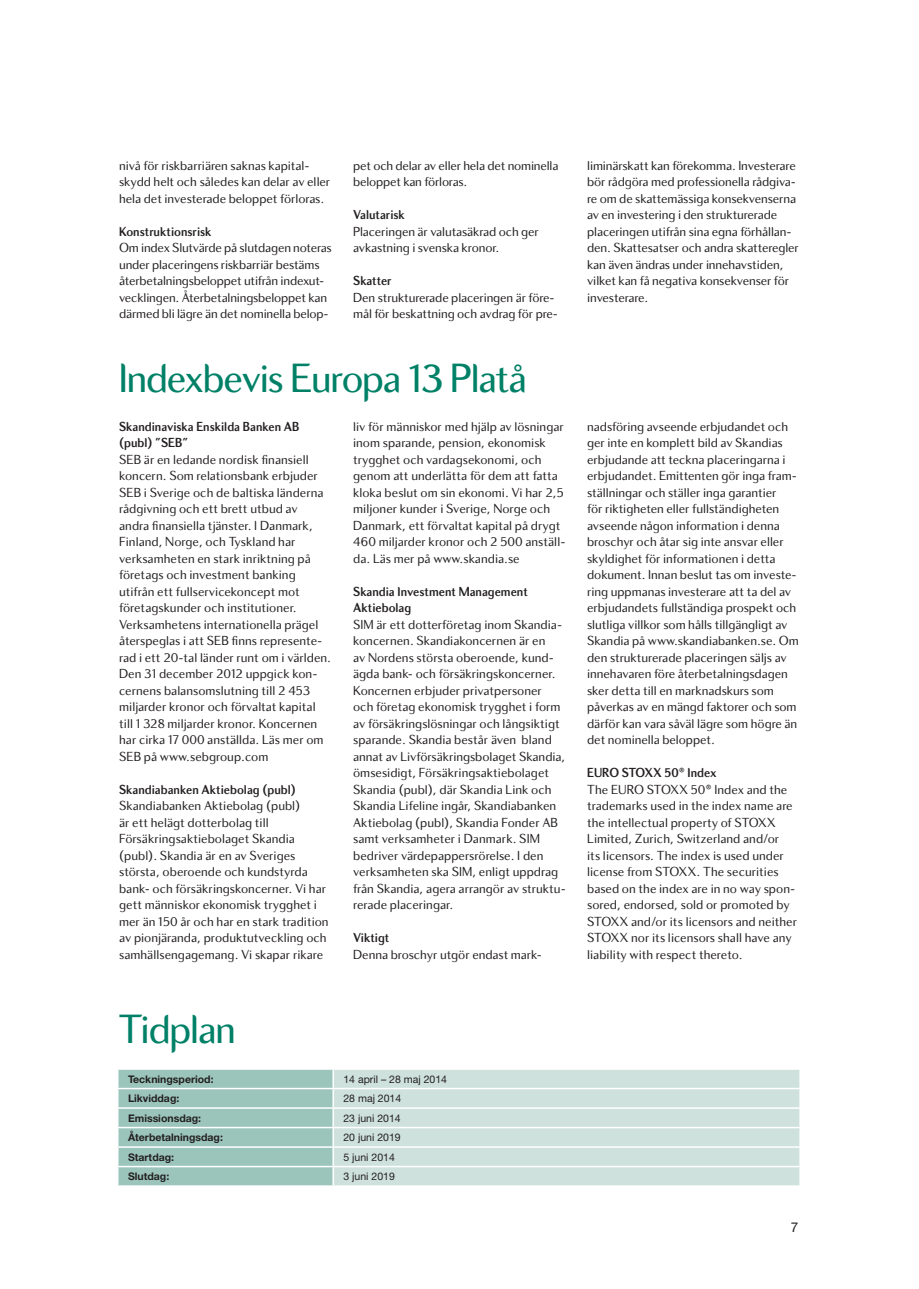
<style>
.page{position:relative;width:919px;height:1289px;background:#fff}
.page>*{position:absolute;margin:0;border:0;box-sizing:border-box;transform-origin:0 0}
.t1{font:42px "Skandia Display";letter-spacing:-.01em;color:#008167}
.t2{font:13.5px/16.5px "Skandia Text";letter-spacing:-.005em;color:#231f20}
.t3{font:700 13.5px/16.5px "Skandia Display";color:#231f20}
.t4{font:13.5px "Helvetica Neue LT Pro";color:#231f20}
.t5{font:700 10.5px "Helvetica Neue LT Pro";color:#231f20}
.t6{font:10.5px "Helvetica Neue LT Pro";color:#231f20}
</style>
<div class="page">
<div style="left:334px;top:1070px;width:465px;height:115px;background:#cee1dc"></div>
<hr style="left:333px;top:1087px;width:467px;height:2px;background:#fff">
<hr style="left:333px;top:1107px;width:467px;height:1px;background:#fff">
<hr style="left:333px;top:1126px;width:467px;height:2px;background:#fff">
<hr style="left:333px;top:1146px;width:467px;height:1px;background:#fff">
<hr style="left:333px;top:1165px;width:467px;height:2px;background:#fff">
<svg style="left:118px;top:1069px;width:216px;height:116px;background:#a3c9c0"></svg>
<svg style="left:799px;top:1070px;width:1px;height:115px"></svg>
<p class="t2" style="left:119px;top:158px;width:213px">nivå för riskbarriären saknas kapital&shy;skydd helt och således kan delar av eller hela det investerade beloppet förloras.</p>
<p class="t3" style="left:119px;top:224px;width:94px">Konstruktionsrisk</p>
<p class="t2" style="left:119px;top:241px;width:214px">Om index Slutvärde på slutdagen noteras under placeringens riskbarriär bestäms återbetalningsbeloppet utifrån indexut&shy;vecklingen. Återbetalningsbeloppet kan därmed bli lägre än det nominella belop-</p>
<p class="t2" style="left:353px;top:158px;width:207px">pet och delar av eller hela det nominella beloppet kan förloras.</p>
<p class="t3" style="left:353px;top:208px;width:53px">Valutarisk</p>
<p class="t2" style="left:353px;top:224px;width:187px">Placeringen är valutasäkrad och ger avkastning i svenska kronor.</p>
<p class="t3" style="left:353px;top:274px;width:40px">Skatter</p>
<p class="t2" style="left:353px;top:290px;width:206px">Den strukturerade placeringen är före&shy;mål för beskattning och avdrag för pre-</p>
<h1 class="t1" style="left:119px;top:362px;width:409px">Indexbevis Europa 13 Platå</h1>
<p class="t3" style="left:119px;top:419px;width:182px">Skandinaviska Enskilda Banken AB (publ) ”SEB”</p>
<p class="t2" style="left:119px;top:452px;width:213px">SEB är en ledande nordisk finansiell koncern. Som relationsbank erbjuder SEB i Sverige och de baltiska länderna rådgivning och ett brett utbud av andra finansiella tjänster. I Danmark, Finland, Norge, och Tyskland har verksamheten en stark inriktning på företags och investment banking utifrån ett fullservicekoncept mot företagskunder och institutioner.<br>Verksamhetens internationella prägel återspeglas i att SEB finns represente&shy;rad i ett 20-tal länder runt om i världen.<br>Den 31 december 2012 uppgick kon&shy;cernens balansomslutning till 2 453 miljarder kronor och förvaltat kapital till 1 328 miljarder kronor. Koncernen har cirka 17 000 anställda. Läs mer om SEB på www.sebgroup.com</p>
<p class="t3" style="left:119px;top:782px;width:178px">Skandiabanken Aktiebolag (publ)</p>
<p class="t2" style="left:119px;top:798px;width:211px">Skandiabanken Aktiebolag (publ)<br>är ett helägt dotterbolag till Försäkringsaktiebolaget Skandia (publ). Skandia är en av Sveriges största, oberoende och kundstyrda bank- och försäkringskoncerner. Vi har gett människor ekonomisk trygghet i mer än 150 år och har en stark tradition av pionjäranda, produktutveckling och samhällsengagemang. Vi skapar rikare</p>
<h1 class="t1" style="left:119px;top:1012px;width:118px">Tidplan</h1>
<p class="t2" style="left:353px;top:419px;width:214px">liv för människor med hjälp av lösningar inom sparande, pension, ekonomisk trygghet och vardagsekonomi, och genom att underlätta för dem att fatta kloka beslut om sin ekonomi. Vi har 2,5 miljoner kunder i Sverige, Norge och Danmark, ett förvaltat kapital på drygt 460 miljarder kronor och 2 500 anställ&shy;da. Läs mer på www.skandia.se</p>
<p class="t3" style="left:353px;top:584px;width:176px">Skandia Investment Management<br>Aktiebolag</p>
<p class="t2" style="left:353px;top:617px;width:214px">SIM är ett dotterföretag inom Skandia&shy;koncernen. Skandiakoncernen är en<br>av Nordens största oberoende, kund&shy;ägda bank- och försäkringskoncerner.<br>Koncernen erbjuder privatpersoner<br>och företag ekonomisk trygghet i form av försäkringslösningar och långsiktigt sparande. Skandia består även bland annat av Livförsäkringsbolaget Skandia, ömsesidigt, Försäkringsaktiebolaget Skandia (publ), där Skandia Link och Skandia Lifeline ingår, Skandiabanken Aktiebolag (publ), Skandia Fonder AB samt verksamheter i Danmark. SIM bedriver värdepappersrörelse. I den verksamheten ska SIM, enligt uppdrag från Skandia, agera arrangör av struktu&shy;rerade placeringar.</p>
<p class="t3" style="left:353px;top:931px;width:38px">Viktigt</p>
<p class="t2" style="left:353px;top:947px;width:190px">Denna broschyr utgör endast mark-</p>
<p class="t5" style="left:128px;top:1075px;width:87px">Teckningsperiod:</p>
<p class="t6" style="left:343px;top:1075px;width:105px">14 april – 28 maj 2014</p>
<p class="t5" style="left:128px;top:1094px;width:53px">Likviddag:</p>
<p class="t6" style="left:343px;top:1094px;width:59px">28 maj 2014</p>
<p class="t5" style="left:128px;top:1114px;width:75px">Emissionsdag:</p>
<p class="t6" style="left:343px;top:1114px;width:59px">23 juni 2014</p>
<p class="t5" style="left:128px;top:1133px;width:96px">Återbetalningsdag:</p>
<p class="t6" style="left:343px;top:1133px;width:59px">20 juni 2019</p>
<p class="t5" style="left:128px;top:1153px;width:48px">Startdag:</p>
<p class="t6" style="left:343px;top:1153px;width:53px">5 juni 2014</p>
<p class="t5" style="left:128px;top:1172px;width:43px">Slutdag:</p>
<p class="t6" style="left:343px;top:1172px;width:53px">3 juni 2019</p>
<p class="t2" style="left:587px;top:158px;width:213px">liminärskatt kan förekomma. Investerare bör rådgöra med professionella rådgiva&shy;re om de skattemässiga konsekvenserna av en investering i den strukturerade placeringen utifrån sina egna förhållan&shy;den. Skattesatser och andra skatteregler kan även ändras under innehavstiden, vilket kan få negativa konsekvenser för investerare.</p>
<p class="t2" style="left:587px;top:419px;width:213px">nadsföring avseende erbjudandet och ger inte en komplett bild av Skandias erbjudande att teckna placeringarna i erbjudandet. Emittenten gör inga fram&shy;ställningar och ställer inga garantier<br>för riktigheten eller fullständigheten avseende någon information i denna broschyr och åtar sig inte ansvar eller skyldighet för informationen i detta dokument. Innan beslut tas om investe&shy;ring uppmanas investerare att ta del av erbjudandets fullständiga prospekt och slutliga villkor som hålls tillgängligt av Skandia på www.skandiabanken.se. Om den strukturerade placeringen säljs av innehavaren före återbetalningsdagen sker detta till en marknadskurs som påverkas av en mängd faktorer och som därför kan vara såväl lägre som högre än det nominella beloppet.</p>
<p class="t3" style="left:587px;top:766px;width:131px">EURO STOXX 50® Index</p>
<p class="t2" style="left:587px;top:782px;width:211px">The EURO STOXX 50® Index and the trademarks used in the index name are the intellectual property of STOXX Limited, Zurich, Switzerland and/or<br>its licensors. The index is used under license from STOXX. The securities based on the index are in no way spon&shy;sored, endorsed, sold or promoted by STOXX and/or its licensors and neither STOXX nor its licensors shall have any liability with respect thereto.</p>
<p class="t4" style="left:790px;top:1222px;width:9px">7</p>
</div>
